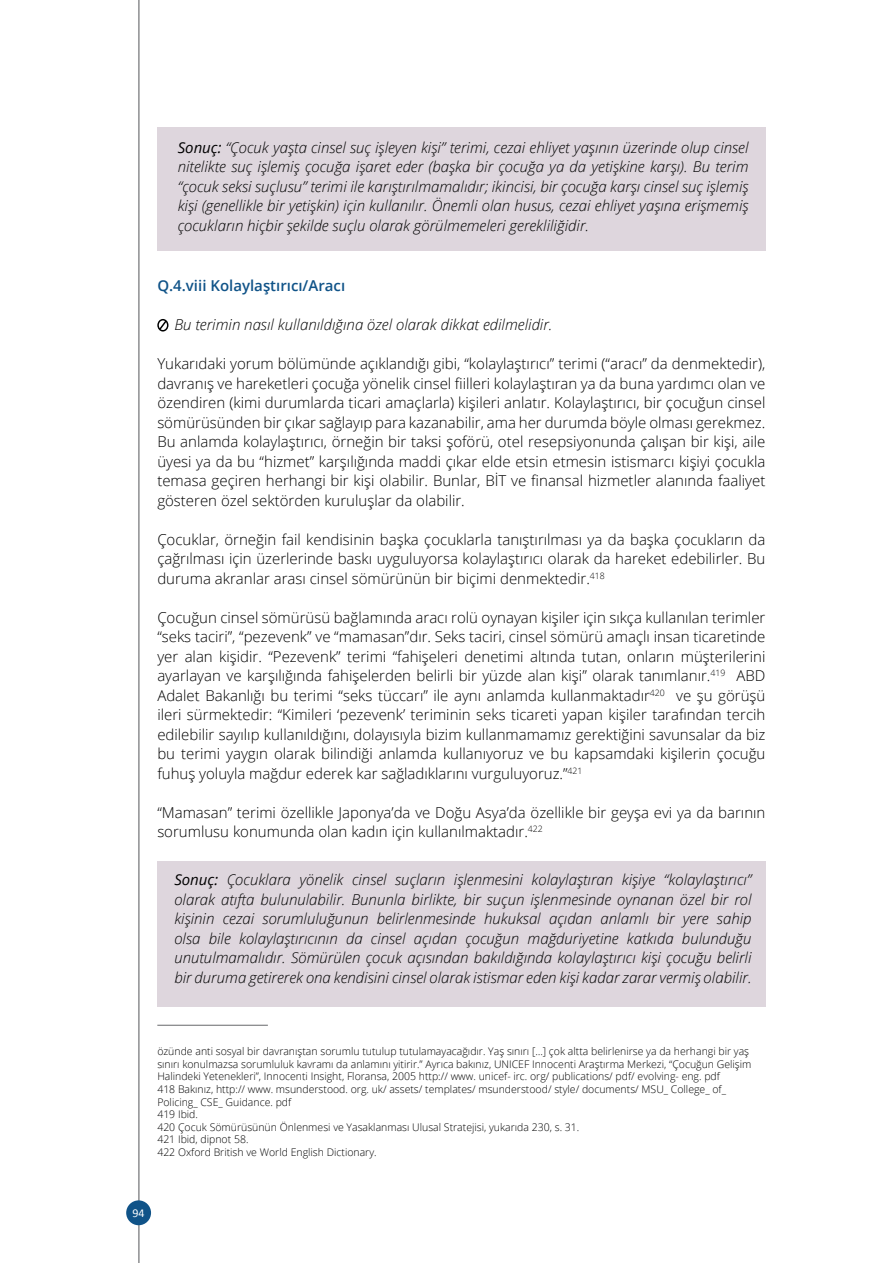
<style>
.page{position:relative;width:893px;height:1263px;background:#fff}
.page>*{position:absolute;margin:0;border:0;box-sizing:border-box;transform-origin:0 0}
.t1{font:300 15px/19.5px "Open Sans";color:#000;text-align:justify}
.t2{font:italic 300 15px/19.5px "Open Sans";color:#000;text-align:justify}
.t3{font:600 15px "Open Sans";color:#105388}
.t4{font:12px "Calibri";color:#fff}
.t5{font:300 10.5px/12.6px "Open Sans";color:#000}
.s1{font-weight:400}
</style>
<div class="page">
<hr style="left:138px;top:0;width:1px;height:1263px;background:#67686b">
<div style="left:126px;top:1200px;width:25px;height:25px;background:#105388;border-radius:50%"></div>
<div style="left:157px;top:861px;width:608px;height:146px;background:#ded6dd"></div>
<div style="left:157px;top:128px;width:608px;height:123px;background:#ded6dd"></div>
<hr style="left:157px;top:1025px;width:111px;height:1px;background:#67686b">
<svg style="left:157px;top:319px;width:11px;height:12px"></svg>
<p class="t2" style="left:178px;top:137px;width:572px"><span class="s1">Sonuç:</span> “Çocuk yaşta cinsel suç işleyen kişi” terimi, cezai ehliyet yaşının üzerinde olup cinsel nitelikte suç işlemiş çocuğa işaret eder (başka bir çocuğa ya da yetişkine karşı). Bu terim “çocuk seksi suçlusu” terimi ile karıştırılmamalıdır; ikincisi, bir çocuğa karşı cinsel suç işlemiş kişi (genellikle bir yetişkin) için kullanılır. Önemli olan husus, cezai ehliyet yaşına erişmemiş çocukların hiçbir şekilde suçlu olarak görülmemeleri gerekliliğidir.</p>
<p class="t3" style="left:157px;top:275px;width:189px">Q.4.viii Kolaylaştırıcı/Aracı</p>
<p class="t2" style="left:174px;top:314px;width:380px">Bu terimin nasıl kullanıldığına özel olarak dikkat edilmelidir.</p>
<p class="t1" style="left:157px;top:353px;width:610px">Yukarıdaki yorum bölümünde açıklandığı gibi, “kolaylaştırıcı” terimi (“aracı” da denmektedir), davranış ve hareketleri çocuğa yönelik cinsel fiilleri kolaylaştıran ya da buna yardımcı olan ve özendiren (kimi durumlarda ticari amaçlarla) kişileri anlatır. Kolaylaştırıcı, bir çocuğun cinsel sömürüsünden bir çıkar sağlayıp para kazanabilir, ama her durumda böyle olması gerekmez.<br>Bu anlamda kolaylaştırıcı, örneğin bir taksi şoförü, otel resepsiyonunda çalışan bir kişi, aile üyesi ya da bu “hizmet” karşılığında maddi çıkar elde etsin etmesin istismarcı kişiyi çocukla temasa geçiren herhangi bir kişi olabilir. Bunlar, BİT ve finansal hizmetler alanında faaliyet gösteren özel sektörden kuruluşlar da olabilir.</p>
<p class="t1" style="left:157px;top:529px;width:610px">Çocuklar, örneğin fail kendisinin başka çocuklarla tanıştırılması ya da başka çocukların da çağrılması için üzerlerinde baskı uyguluyorsa kolaylaştırıcı olarak da hareket edebilirler. Bu duruma akranlar arası cinsel sömürünün bir biçimi denmektedir.<sup>418</sup></p>
<p class="t1" style="left:157px;top:607px;width:610px">Çocuğun cinsel sömürüsü bağlamında aracı rolü oynayan kişiler için sıkça kullanılan terimler “seks taciri”, “pezevenk” ve “mamasan”dır. Seks taciri, cinsel sömürü amaçlı insan ticaretinde yer alan kişidir. “Pezevenk” terimi “fahişeleri denetimi altında tutan, onların müşterilerini ayarlayan ve karşılığında fahişelerden belirli bir yüzde alan kişi” olarak tanımlanır.<sup>419</sup> ABD Adalet Bakanlığı bu terimi “seks tüccarı” ile aynı anlamda kullanmaktadır<sup>420</sup> ve şu görüşü ileri sürmektedir: “Kimileri ‘pezevenk’ teriminin seks ticareti yapan kişiler tarafından tercih edilebilir sayılıp kullanıldığını, dolayısıyla bizim kullanmamamız gerektiğini savunsalar da biz bu terimi yaygın olarak bilindiği anlamda kullanıyoruz ve bu kapsamdaki kişilerin çocuğu fuhuş yoluyla mağdur ederek kar sağladıklarını vurguluyoruz.”<sup>421</sup></p>
<p class="t1" style="left:157px;top:802px;width:610px">“Mamasan” terimi özellikle Japonya’da ve Doğu Asya’da özellikle bir geyşa evi ya da barının sorumlusu konumunda olan kadın için kullanılmaktadır.<sup>422</sup></p>
<p class="t2" style="left:174px;top:870px;width:579px"><span class="s1">Sonuç:</span> Çocuklara yönelik cinsel suçların işlenmesini kolaylaştıran kişiye “kolaylaştırıcı” olarak atıfta bulunulabilir. Bununla birlikte, bir suçun işlenmesinde oynanan özel bir rol kişinin cezai sorumluluğunun belirlenmesinde hukuksal açıdan anlamlı bir yere sahip olsa bile kolaylaştırıcının da cinsel açıdan çocuğun mağduriyetine katkıda bulunduğu unutulmamalıdır. Sömürülen çocuk açısından bakıldığında kolaylaştırıcı kişi çocuğu belirli bir duruma getirerek ona kendisini cinsel olarak istismar eden kişi kadar zarar vermiş olabilir.</p>
<p class="t5" style="left:157px;top:1045px;width:596px">özünde anti sosyal bir davranıştan sorumlu tutulup tutulamayacağıdır. Yaş sınırı […] çok altta belirlenirse ya da herhangi bir yaş sınırı konulmazsa sorumluluk kavramı da anlamını yitirir.” Ayrıca bakınız, UNICEF Innocenti Araştırma Merkezi, “Çocuğun Gelişim Halindeki Yetenekleri”, Innocenti Insight, Floransa, 2005 http:// www. unicef- irc. org/ publications/ pdf/ evolving- eng. pdf<br>418 Bakınız, http:// www. msunderstood. org. uk/ assets/ templates/ msunderstood/ style/ documents/ MSU_ College_ of_ Policing_ CSE_ Guidance. pdf<br>419 Ibid.<br>420 Çocuk Sömürüsünün Önlenmesi ve Yasaklanması Ulusal Stratejisi, yukarıda 230, s. 31.<br>421 Ibid, dipnot 58.<br>422 Oxford British ve World English Dictionary.</p>
<p class="t4" style="left:133px;top:1205px;width:14px">94</p>
</div>
